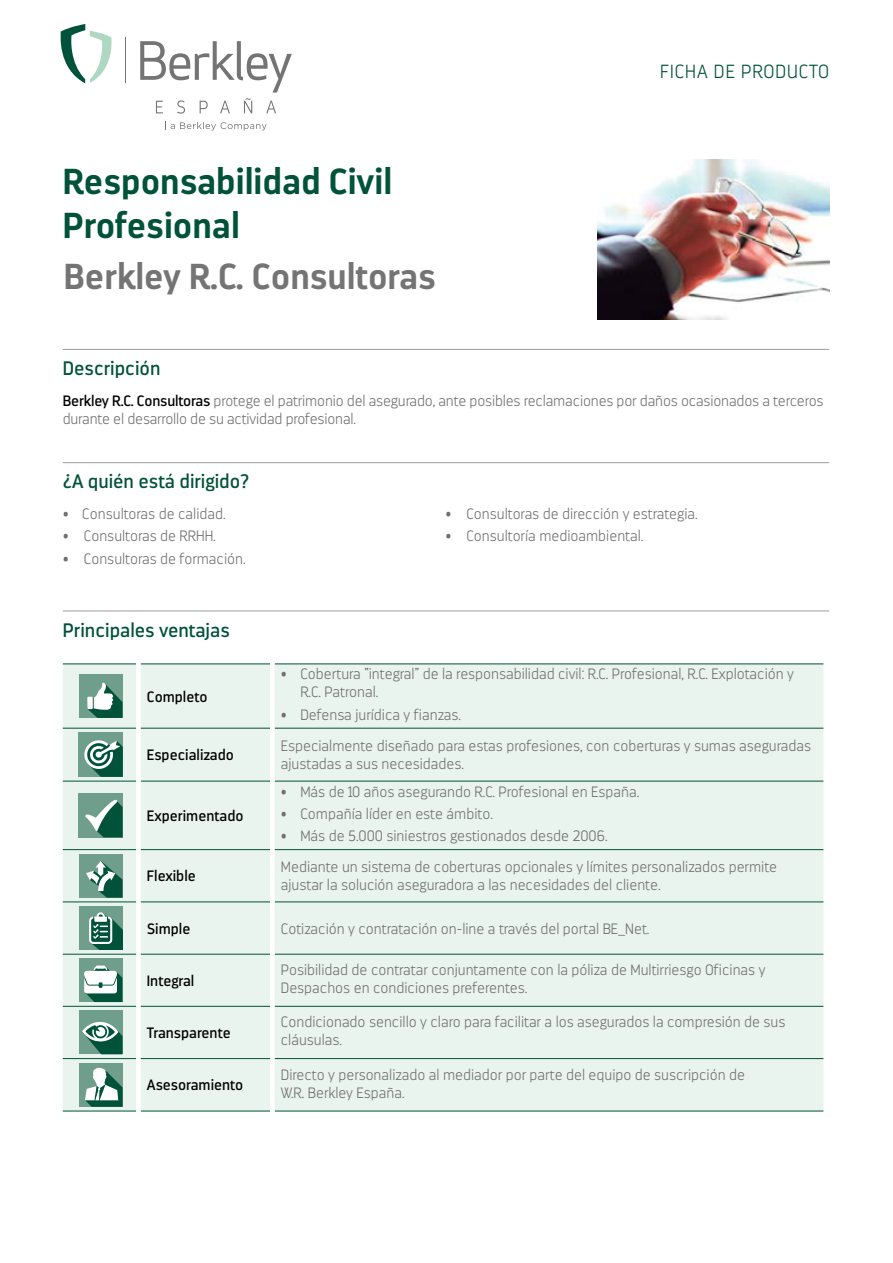
<style>
.page{position:relative;width:893px;height:1263px;background:#fff}
.page>*{position:absolute;margin:0;border:0;box-sizing:border-box;transform-origin:0 0}
.t1{font:700 36px/43.2px "Darwin";color:#005239}
.t2{font:700 36px "Darwin";color:#757474}
.t3{font:19.5px "Darwin";color:#005239}
.t4{font:200 19.05px "Darwin";letter-spacing:.05em;color:#005239}
.t5{font:200 15px/18px "Darwin";color:#706f6f}
.t6{font:15px "Darwin";color:#000}
.s1{font-weight:400;color:#000}
</style>
<div class="page">
<img style="left:597px;top:159px;width:232px;height:161px">
<hr style="left:63px;top:349px;width:766px;height:1px;background:#9d9d9c">
<hr style="left:63px;top:462px;width:766px;height:1px;background:#9d9d9c">
<hr style="left:63px;top:611px;width:766px;height:1px;background:#9d9d9c">
<div style="left:63px;top:664px;width:760px;height:447px;background:#e9f4ee"></div>
<hr style="left:63px;top:663px;width:73px;height:1px;background:#005239">
<hr style="left:141px;top:663px;width:129px;height:1px;background:#005239">
<hr style="left:275px;top:663px;width:548px;height:1px;background:#005239">
<hr style="left:63px;top:728px;width:73px;height:1px;background:#005239">
<hr style="left:141px;top:728px;width:129px;height:1px;background:#005239">
<hr style="left:275px;top:728px;width:548px;height:1px;background:#005239">
<hr style="left:63px;top:781px;width:73px;height:1px;background:#005239">
<hr style="left:141px;top:781px;width:129px;height:1px;background:#005239">
<hr style="left:275px;top:781px;width:548px;height:1px;background:#005239">
<hr style="left:63px;top:849px;width:73px;height:1px;background:#005239">
<hr style="left:141px;top:849px;width:129px;height:1px;background:#005239">
<hr style="left:275px;top:849px;width:548px;height:1px;background:#005239">
<hr style="left:63px;top:901px;width:73px;height:1px;background:#005239">
<hr style="left:141px;top:901px;width:129px;height:1px;background:#005239">
<hr style="left:275px;top:901px;width:548px;height:1px;background:#005239">
<hr style="left:63px;top:954px;width:73px;height:1px;background:#005239">
<hr style="left:141px;top:954px;width:129px;height:1px;background:#005239">
<hr style="left:275px;top:954px;width:548px;height:1px;background:#005239">
<hr style="left:63px;top:1006px;width:73px;height:1px;background:#005239">
<hr style="left:141px;top:1006px;width:129px;height:1px;background:#005239">
<hr style="left:275px;top:1006px;width:548px;height:1px;background:#005239">
<hr style="left:63px;top:1058px;width:73px;height:1px;background:#005239">
<hr style="left:141px;top:1058px;width:129px;height:1px;background:#005239">
<hr style="left:275px;top:1058px;width:548px;height:1px;background:#005239">
<hr style="left:63px;top:1111px;width:73px;height:1px;background:#005239">
<hr style="left:141px;top:1111px;width:129px;height:1px;background:#005239">
<hr style="left:275px;top:1111px;width:548px;height:1px;background:#005239">
<div style="left:136px;top:664px;width:5px;height:64px;background:#fff"></div>
<div style="left:270px;top:664px;width:5px;height:64px;background:#fff"></div>
<div style="left:136px;top:728px;width:5px;height:53px;background:#fff"></div>
<div style="left:270px;top:728px;width:5px;height:53px;background:#fff"></div>
<div style="left:136px;top:781px;width:5px;height:69px;background:#fff"></div>
<div style="left:270px;top:781px;width:5px;height:69px;background:#fff"></div>
<div style="left:136px;top:850px;width:5px;height:52px;background:#fff"></div>
<div style="left:270px;top:850px;width:5px;height:52px;background:#fff"></div>
<div style="left:136px;top:902px;width:5px;height:52px;background:#fff"></div>
<div style="left:270px;top:902px;width:5px;height:52px;background:#fff"></div>
<div style="left:136px;top:954px;width:5px;height:52px;background:#fff"></div>
<div style="left:270px;top:954px;width:5px;height:52px;background:#fff"></div>
<div style="left:136px;top:1006px;width:5px;height:52px;background:#fff"></div>
<div style="left:270px;top:1006px;width:5px;height:52px;background:#fff"></div>
<div style="left:136px;top:1058px;width:5px;height:53px;background:#fff"></div>
<div style="left:270px;top:1058px;width:5px;height:53px;background:#fff"></div>
<div style="left:79px;top:674px;width:43px;height:44px;background:#6f9e8d"></div>
<svg style="left:87px;top:683px;width:35px;height:35px"></svg>
<div style="left:78px;top:732px;width:45px;height:45px;background:#6f9e8d"></div>
<svg style="left:84px;top:740px;width:39px;height:37px"></svg>
<div style="left:79px;top:793px;width:44px;height:44px;background:#6f9e8d"></div>
<svg style="left:85px;top:800px;width:38px;height:37px"></svg>
<div style="left:79px;top:854px;width:43px;height:44px;background:#6f9e8d"></div>
<svg style="left:86px;top:861px;width:36px;height:37px"></svg>
<div style="left:79px;top:906px;width:43px;height:44px;background:#6f9e8d"></div>
<svg style="left:89px;top:912px;width:33px;height:38px"></svg>
<div style="left:79px;top:958px;width:43px;height:44px;background:#6f9e8d"></div>
<svg style="left:84px;top:965px;width:38px;height:37px"></svg>
<div style="left:79px;top:1010px;width:43px;height:44px;background:#6f9e8d"></div>
<svg style="left:82px;top:1022px;width:40px;height:32px"></svg>
<div style="left:79px;top:1063px;width:44px;height:44px;background:#6f9e8d"></div>
<svg style="left:85px;top:1067px;width:38px;height:40px"></svg>
<svg style="left:60px;top:24px;width:52px;height:59px"></svg>
<hr style="left:125px;top:37px;width:1px;height:46px;background:#757474">
<svg style="left:140px;top:41px;width:152px;height:73px"></svg>
<svg style="left:165px;top:122px;width:102px;height:8px"></svg>
<h1 class="t1" style="left:63px;top:160px;width:331px">Responsabilidad Civil<br>Profesional</h1>
<h1 class="t2" style="left:64px;top:254px;width:374px">Berkley R.C. Consultoras</h1>
<p class="t4" style="left:660px;top:60px;width:170px">FICHA DE PRODUCTO</p>
<h2 class="t3" style="left:63px;top:357px;width:99px">Descripción</h2>
<p class="t5" style="left:63px;top:392px;width:762px"><span class="s1">Berkley R.C. Consultoras</span> protege el patrimonio del asegurado, ante posibles reclamaciones por daños ocasionados a terceros durante el desarrollo de su actividad profesional.</p>
<h2 class="t3" style="left:63px;top:470px;width:188px">¿A quién está dirigido?</h2>
<p class="t5" style="left:63px;top:505px;width:164px">• Consultoras de calidad.</p>
<p class="t5" style="left:445px;top:505px;width:254px">• Consultoras de dirección y estrategia.</p>
<p class="t5" style="left:63px;top:527px;width:154px">• Consultoras de RRHH.</p>
<p class="t5" style="left:445px;top:527px;width:200px">• Consultoría medioambiental.</p>
<p class="t5" style="left:63px;top:549px;width:184px">• Consultoras de formación.</p>
<h2 class="t3" style="left:63px;top:618px;width:168px">Principales ventajas</h2>
<p class="t6" style="left:147px;top:687px;width:62px">Completo</p>
<p class="t5" style="left:300px;top:665px;width:495px;text-indent:-20px">• Cobertura “integral” de la responsabilidad civil: R.C. Profesional, R.C. Explotación y<br>R.C. Patronal.</p>
<p class="t5" style="left:281px;top:706px;width:182px">• Defensa jurídica y fianzas.</p>
<p class="t6" style="left:147px;top:746px;width:89px">Especializado</p>
<p class="t5" style="left:281px;top:737px;width:532px">Especialmente diseñado para estas profesiones, con coberturas y sumas aseguradas ajustadas a sus necesidades.</p>
<p class="t6" style="left:147px;top:807px;width:98px">Experimentado</p>
<p class="t5" style="left:281px;top:782px;width:360px">• Más de 10 años asegurando R.C. Profesional en España.</p>
<p class="t5" style="left:281px;top:805px;width:214px">• Compañía líder en este ámbito.</p>
<p class="t5" style="left:281px;top:827px;width:328px">• Más de 5.000 siniestros gestionados desde 2006.</p>
<p class="t6" style="left:147px;top:867px;width:50px">Flexible</p>
<p class="t5" style="left:281px;top:858px;width:498px">Mediante un sistema de coberturas opcionales y límites personalizados permite ajustar la solución aseguradora a las necesidades del cliente.</p>
<p class="t6" style="left:147px;top:919px;width:45px">Simple</p>
<p class="t5" style="left:281px;top:920px;width:370px">Cotización y contratación on-line a través del portal BE_Net.</p>
<p class="t6" style="left:147px;top:972px;width:49px">Integral</p>
<p class="t5" style="left:281px;top:961px;width:486px">Posibilidad de contratar conjuntamente con la póliza de Multirriesgo Oficinas y<br>Despachos en condiciones preferentes.</p>
<p class="t6" style="left:147px;top:1024px;width:85px">Transparente</p>
<p class="t5" style="left:281px;top:1013px;width:506px">Condicionado sencillo y claro para facilitar a los asegurados la compresión de sus cláusulas.</p>
<p class="t6" style="left:147px;top:1076px;width:98px">Asesoramiento</p>
<p class="t5" style="left:281px;top:1066px;width:466px">Directo y personalizado al mediador por parte del equipo de suscripción de<br>W.R. Berkley España.</p>
</div>
